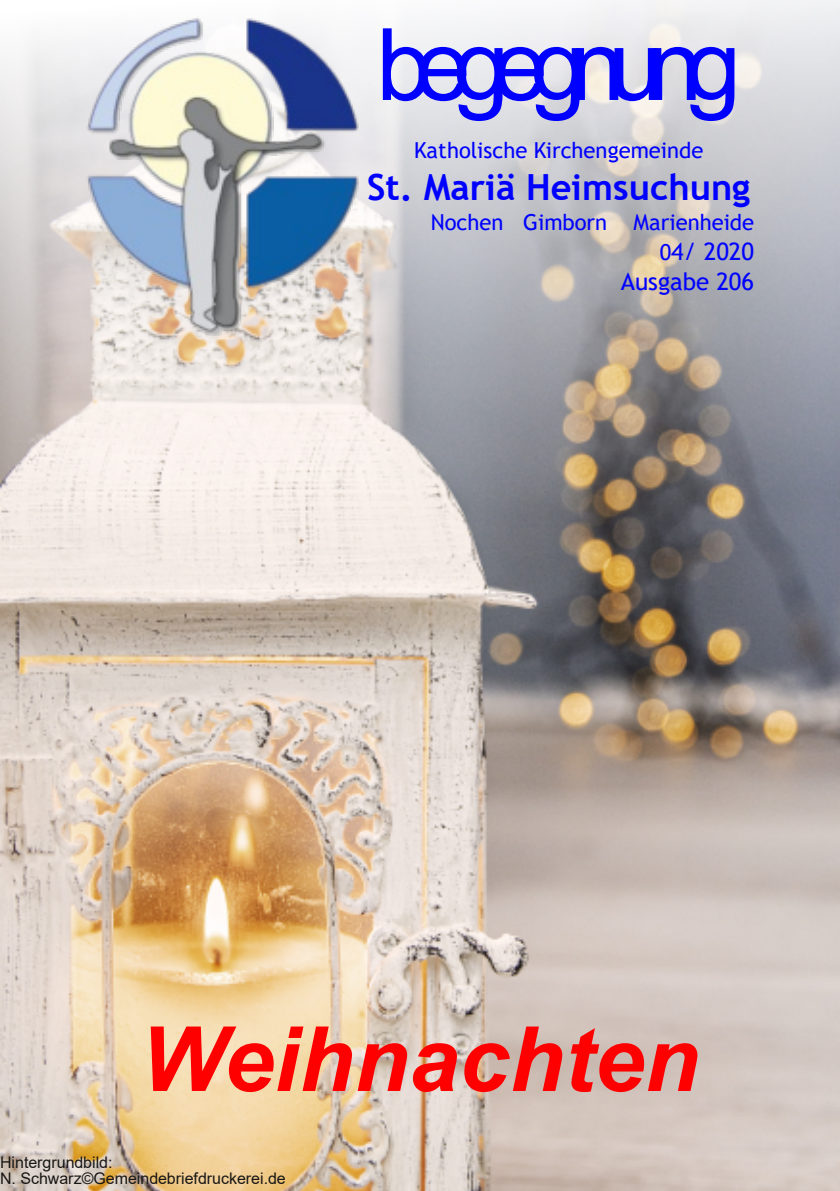
<style>
.page{position:relative;width:840px;height:1191px;background:#fff}
.page>*{position:absolute;margin:0;border:0;box-sizing:border-box;transform-origin:0 0}
.t1{font:100px "Arial";letter-spacing:-.17em;color:#00f}
.t2{font:italic 700 90px "Arial";color:#f00}
.t3{font:700 36px "Trebuchet MS";color:#00f}
.t4{font:24px/30px "Trebuchet MS";color:#00f;text-align:right}
.t5{font:22px "Trebuchet MS";color:#00f}
.t6{font:16px/16px "Arial";letter-spacing:-.005em;color:#181715}
.s1{font-size:22px}
</style>
<div class="page">
<img style="left:0;top:0;width:839px;height:1191px">
<img style="left:79px;top:11px;width:284px;height:325px">
<h1 class="t1" style="left:376px;top:9px;width:366px">begegnung</h1>
<h3 class="t5" style="left:414px;top:137px;width:290px">Katholische Kirchengemeinde</h3>
<h3 class="t3" style="left:367px;top:166px;width:384px">St. Mariä Heimsuchung</h3>
<h3 class="t5" style="left:430px;top:209px;width:324px">Nochen Gimborn Marienheide</h3>
<h3 class="t4" style="left:620px;top:236px;width:135px"><span class="s1">0</span>4/ 2020<br>Ausgabe 206</h3>
<h2 class="t2" style="left:140px;top:1009px;width:560px">Weihnachten</h2>
<p class="t6" style="left:0;top:1154px;width:287px">Hintergrundbild:<br>N. Schwarz©Gemeindebriefdruckerei.de</p>
</div>
